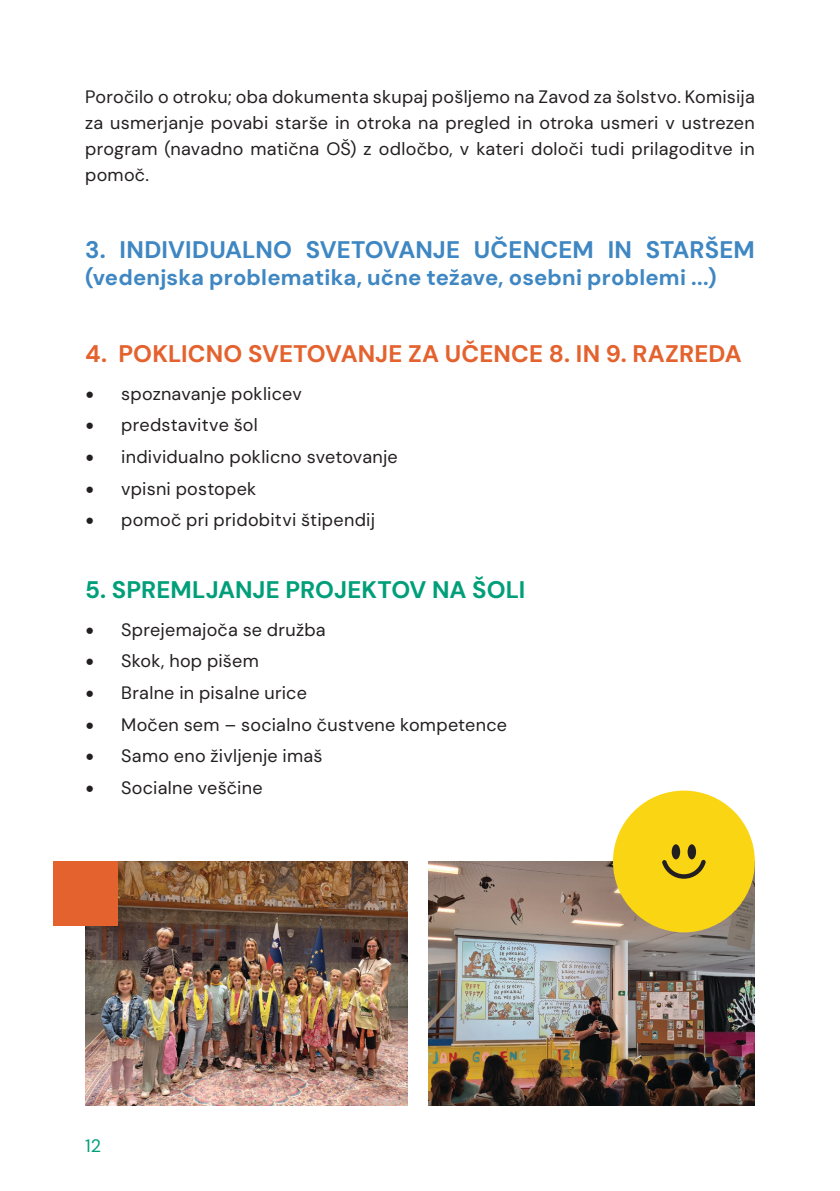
<style>
.page{position:relative;width:840px;height:1191px;background:#fff}
.page>*{position:absolute;margin:0;border:0;box-sizing:border-box;transform-origin:0 0}
.mali_naslov{font:700 24px "DM Sans 18 pt";letter-spacing:.005em;color:#e4622e}
.t1{font:700 24px "DM Sans 18 pt";letter-spacing:.005em;color:#3f87c2}
.t2{font:700 24px "DM Sans 18 pt";color:#009f79}
.t3{font:700 22px "DM Sans 18 pt";letter-spacing:.01em;color:#3f87c2}
.t4{font:18px/26px "DM Sans 18 pt";letter-spacing:.015em;color:#231f20;text-align:justify}
.t5{font:18px "DM Sans 18 pt";color:#009f79}
.s1{font-family:"Minion Pro";font-size:24px}
</style>
<div class="page">
<img style="left:428px;top:861px;width:326px;height:245px">
<img style="left:85px;top:861px;width:322px;height:245px">
<div style="left:612px;top:790px;width:142px;height:142px;background:#fad513;border-radius:50%"></div>
<div style="left:671px;top:844px;width:8px;height:15px;background:#231f20;border-radius:50%"></div>
<div style="left:687px;top:844px;width:8px;height:15px;background:#231f20;border-radius:50%"></div>
<svg style="left:662px;top:859px;width:43px;height:19px"></svg>
<div style="left:53px;top:861px;width:64px;height:64px;background:#e4622e"></div>
<p class="t4" style="left:85px;top:84px;width:670px">Poročilo o otroku; oba dokumenta skupaj pošljemo na Zavod za šolstvo. Komisija za usmerjanje povabi starše in otroka na pregled in otroka usmeri v ustrezen program (navadno matična OŠ) z odločbo, v kateri določi tudi prilagoditve in pomoč.</p>
<p class="t1" style="left:85px;top:235px;width:670px">3. INDIVIDUALNO SVETOVANJE UČENCEM IN STARŠEM</p>
<p class="t3" style="left:85px;top:263px;width:632px">(vedenjska problematika, učne težave, osebni problemi ...)</p>
<p class="mali_naslov" style="left:85px;top:339px;width:658px">4. POKLICNO SVETOVANJE ZA UČENCE 8. IN 9. RAZREDA</p>
<p class="t4" style="left:85px;top:380px;width:218px"><span class="s1">•</span> spoznavanje poklicev</p>
<p class="t4" style="left:85px;top:412px;width:174px"><span class="s1">•</span> predstavitve šol</p>
<p class="t4" style="left:85px;top:444px;width:314px"><span class="s1">•</span> individualno poklicno svetovanje</p>
<p class="t4" style="left:85px;top:475px;width:173px"><span class="s1">•</span> vpisni postopek</p>
<p class="t4" style="left:85px;top:507px;width:291px"><span class="s1">•</span> pomoč pri pridobitvi štipendij</p>
<p class="t2" style="left:85px;top:575px;width:441px">5. SPREMLJANJE PROJEKTOV NA ŠOLI</p>
<p class="t4" style="left:85px;top:616px;width:242px"><span class="s1">•</span> Sprejemajoča se družba</p>
<p class="t4" style="left:85px;top:648px;width:175px"><span class="s1">•</span> Skok, hop pišem</p>
<p class="t4" style="left:85px;top:679px;width:223px"><span class="s1">•</span> Bralne in pisalne urice</p>
<p class="t4" style="left:85px;top:711px;width:423px"><span class="s1">•</span> Močen sem – socialno čustvene kompetence</p>
<p class="t4" style="left:85px;top:743px;width:239px"><span class="s1">•</span> Samo eno življenje imaš</p>
<p class="t4" style="left:85px;top:774px;width:179px"><span class="s1">•</span> Socialne veščine</p>
<p class="t5" style="left:85px;top:1134px;width:17px">12</p>
</div>
